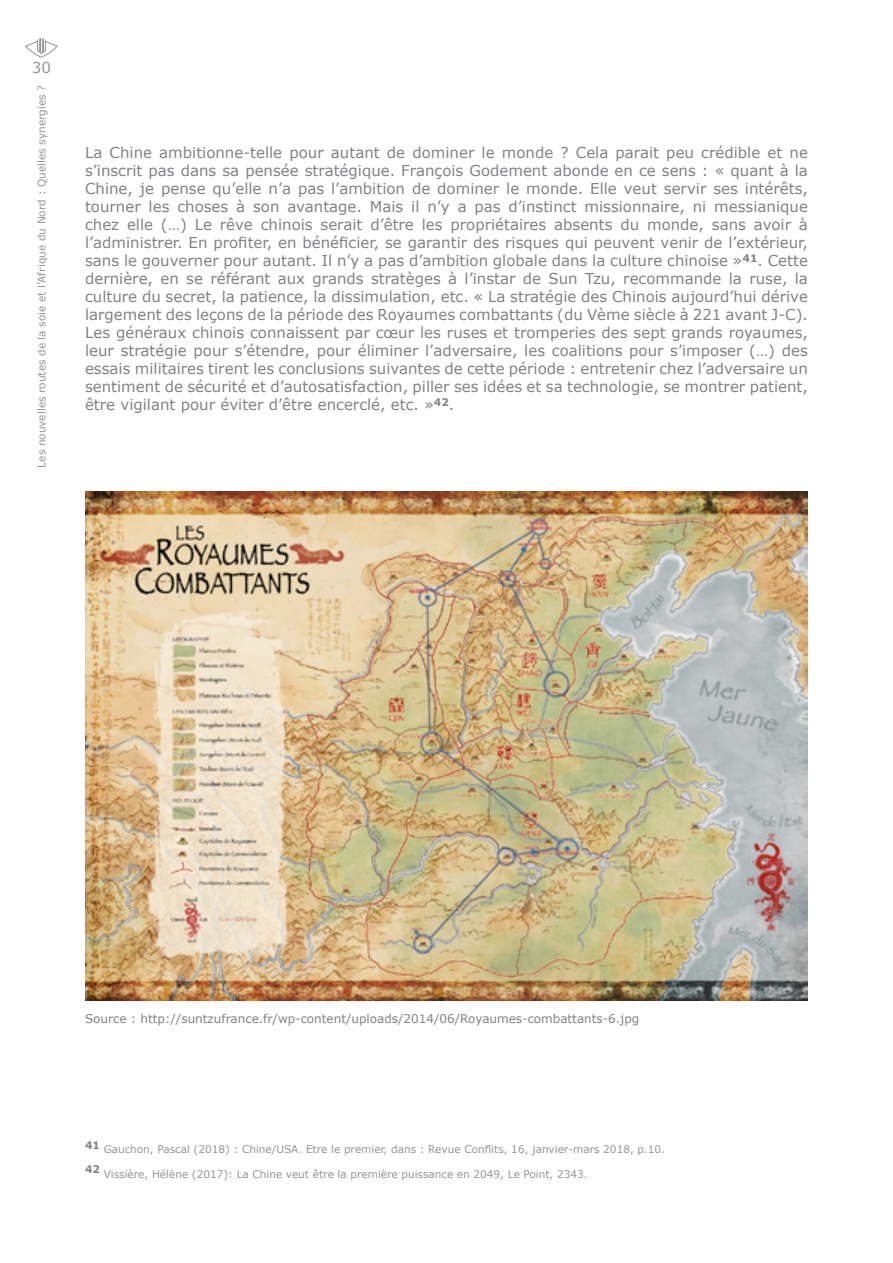
<style>
.page{position:relative;width:893px;height:1263px;background:#fff}
.page>*{position:absolute;margin:0;border:0;box-sizing:border-box;transform-origin:0 0}
.t1{font:15px/18px "Verdana";color:#808285;text-align:justify}
.t2{font:15px "Verdana";color:#939598}
.t3{font:12px "Verdana";color:#808285}
.t4{font:10.5px "Verdana";color:#939598}
</style>
<div class="page">
<svg style="left:25px;top:38px;width:33px;height:20px"></svg>
<img style="left:85px;top:492px;width:723px;height:509px">
<p class="t2" style="left:32px;top:57px;width:21px">30</p>
<p class="t4" style="left:34px;top:468px;width:384px;rotate:-90deg">Les nouvelles routes de la soie et l’Afrique du Nord : Quelles synergies ?</p>
<p class="t1" style="left:85px;top:144px;width:724px">La Chine ambitionne-telle pour autant de dominer le monde ? Cela parait peu crédible et ne s’inscrit pas dans sa pensée stratégique. François Godement abonde en ce sens : « quant à la Chine, je pense qu’elle n’a pas l’ambition de dominer le monde. Elle veut servir ses intérêts, tourner les choses à son avantage. Mais il n’y a pas d’instinct missionnaire, ni messianique chez elle (…) Le rêve chinois serait d’être les propriétaires absents du monde, sans avoir à l’administrer. En profiter, en bénéficier, se garantir des risques qui peuvent venir de l’extérieur, sans le gouverner pour autant. Il n’y a pas d’ambition globale dans la culture chinoise »<sup>41</sup>. Cette dernière, en se référant aux grands stratèges à l’instar de Sun Tzu, recommande la ruse, la culture du secret, la patience, la dissimulation, etc. « La stratégie des Chinois aujourd’hui dérive largement des leçons de la période des Royaumes combattants (du Vème siècle à 221 avant J-C).<br>Les généraux chinois connaissent par cœur les ruses et tromperies des sept grands royaumes, leur stratégie pour s’étendre, pour éliminer l’adversaire, les coalitions pour s’imposer (…) des essais militaires tirent les conclusions suivantes de cette période : entretenir chez l’adversaire un sentiment de sécurité et d’autosatisfaction, piller ses idées et sa technologie, se montrer patient, être vigilant pour éviter d’être encerclé, etc. »<sup>42</sup>.</p>
<p class="t3" style="left:85px;top:1011px;width:556px">Source : http://suntzufrance.fr/wp-content/uploads/2014/06/Royaumes-combattants-6.jpg</p>
<p class="t4" style="left:85px;top:1142px;width:581px"><sup>41</sup> Gauchon, Pascal (2018) : Chine/USA. Etre le premier, dans : Revue Conflits, 16, janvier-mars 2018, p.10.</p>
<p class="t4" style="left:85px;top:1167px;width:504px"><sup>42</sup> Vissière, Hélène (2017): La Chine veut être la première puissance en 2049, Le Point, 2343.</p>
</div>
